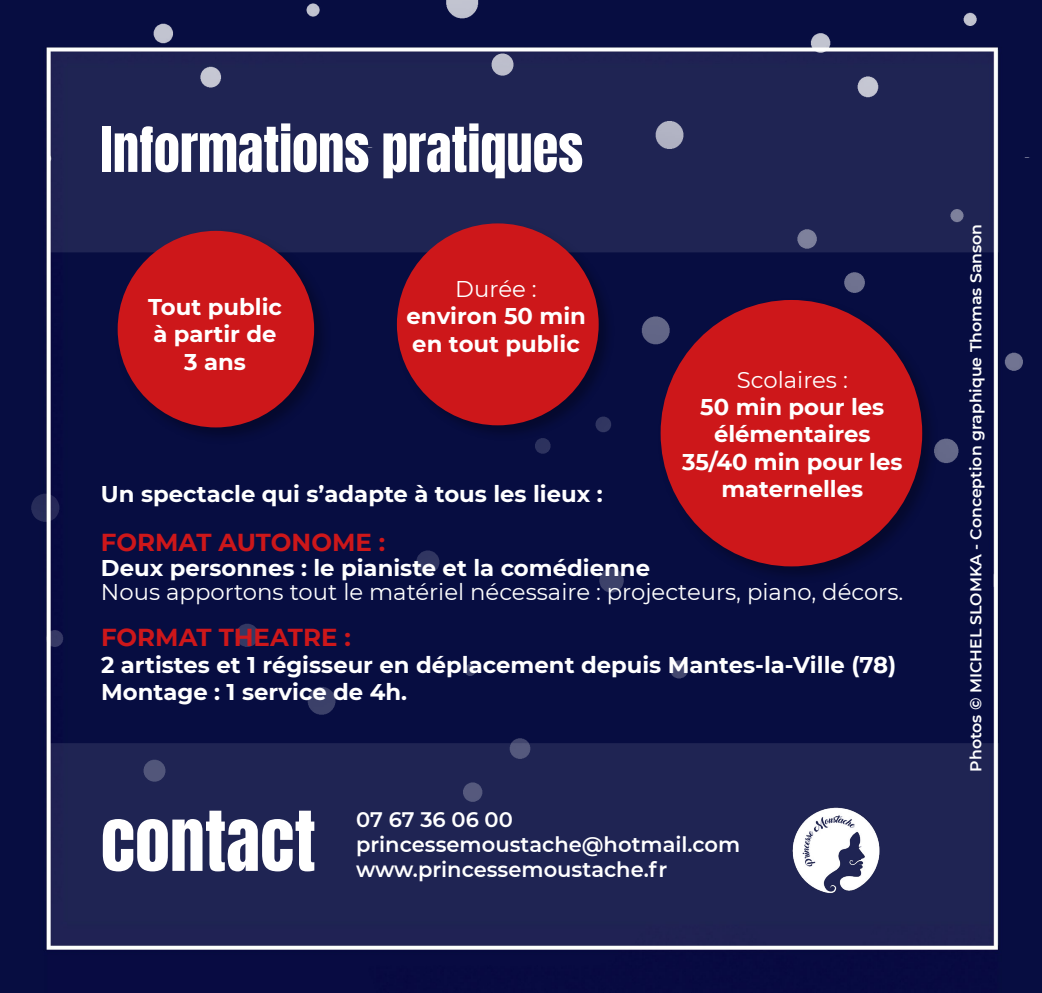
<style>
.page{position:relative;width:1042px;height:993px;background:#fff}
.page>*{position:absolute;margin:0;border:0;box-sizing:border-box;transform-origin:0 0}
.t1{font:70px "Anton";color:#fff}
.t2{font:52.5px "Anton";color:#fff}
.t3{font:700 24.5px "Montserrat";color:#cd171a}
.t4{font:700 22.75px/27.3px "Montserrat";color:#fff}
.t5{font:22.75px "Montserrat";color:#fff}
.t6{font:600 21px/25.2px "Montserrat";color:#fff}
.t7{font:600 15.75px "Montserrat";color:#fff}
</style>
<div class="page">
<div style="left:0;top:0;width:1042px;height:992px;background:#070d41"></div>
<div style="left:47px;top:50px;width:952px;height:202px;background:#1f2453;border:4px solid #fff"></div>
<div style="left:30px;top:382px;width:667px;height:424px;background:#070d41"></div>
<div style="left:47px;top:742px;width:952px;height:203px;background:#1f2453"></div>
<img style="left:792px;top:807px;width:88px;height:86px">
<img style="left:404px;top:0;width:638px;height:157px">
<img style="left:600px;top:198px;width:428px;height:367px">
<img style="left:47px;top:0;width:337px;height:147px">
<div style="left:114px;top:227px;width:217px;height:218px;background:#000;opacity:.3"></div>
<div style="left:118px;top:231px;width:196px;height:196px;background:#cd171a;border-radius:50%"></div>
<div style="left:657px;top:296px;width:283px;height:288px;background:#000;opacity:.3"></div>
<div style="left:660px;top:300px;width:262px;height:266px;background:#cd171a;border-radius:50%"></div>
<div style="left:395px;top:221px;width:220px;height:220px;background:#000;opacity:.3"></div>
<div style="left:397px;top:223px;width:202px;height:202px;background:#cd171a;border-radius:50%"></div>
<h2 class="t2" style="left:101px;top:123px;width:484px">Informations pratiques</h2>
<p class="t5" style="left:455px;top:273px;width:83px">Durée :</p>
<p class="t4" style="left:407px;top:301px;width:181px">environ 50 min en tout public</p>
<p class="t4" style="left:148px;top:292px;width:135px;text-align:center">Tout public à partir de<br>3 ans</p>
<p class="t5" style="left:737px;top:363px;width:112px">Scolaires :</p>
<p class="t4" style="left:682px;top:392px;width:222px;text-align:center">50 min pour les élémentaires<br>35/40 min pour les maternelles</p>
<p class="t4" style="left:101px;top:479px;width:503px">Un spectacle qui s’adapte à tous les lieux :</p>
<p class="t3" style="left:101px;top:524px;width:286px">FORMAT AUTONOME :</p>
<p class="t4" style="left:101px;top:552px;width:550px">Deux personnes : le pianiste et la comédienne</p>
<p class="t5" style="left:101px;top:576px;width:804px">Nous apportons tout le matériel nécessaire : projecteurs, piano, décors.</p>
<p class="t3" style="left:101px;top:619px;width:251px">FORMAT THEATRE :</p>
<p class="t4" style="left:101px;top:650px;width:797px">2 artistes et 1 régisseur en déplacement depuis Mantes-la-Ville (78)<br>Montage : 1 service de 4h.</p>
<h1 class="t1" style="left:101px;top:805px;width:216px">contact</h1>
<p class="t6" style="left:356px;top:805px;width:386px">07 67 36 06 00 princessemoustache@hotmail.com</p>
<p class="t6" style="left:356px;top:855px;width:313px">www.princessemoustache.fr</p>
<p class="t7" style="left:964px;top:771px;width:549px;rotate:-90deg">Photos © MICHEL SLOMKA - Conception graphique Thomas Sanson</p>
</div>
